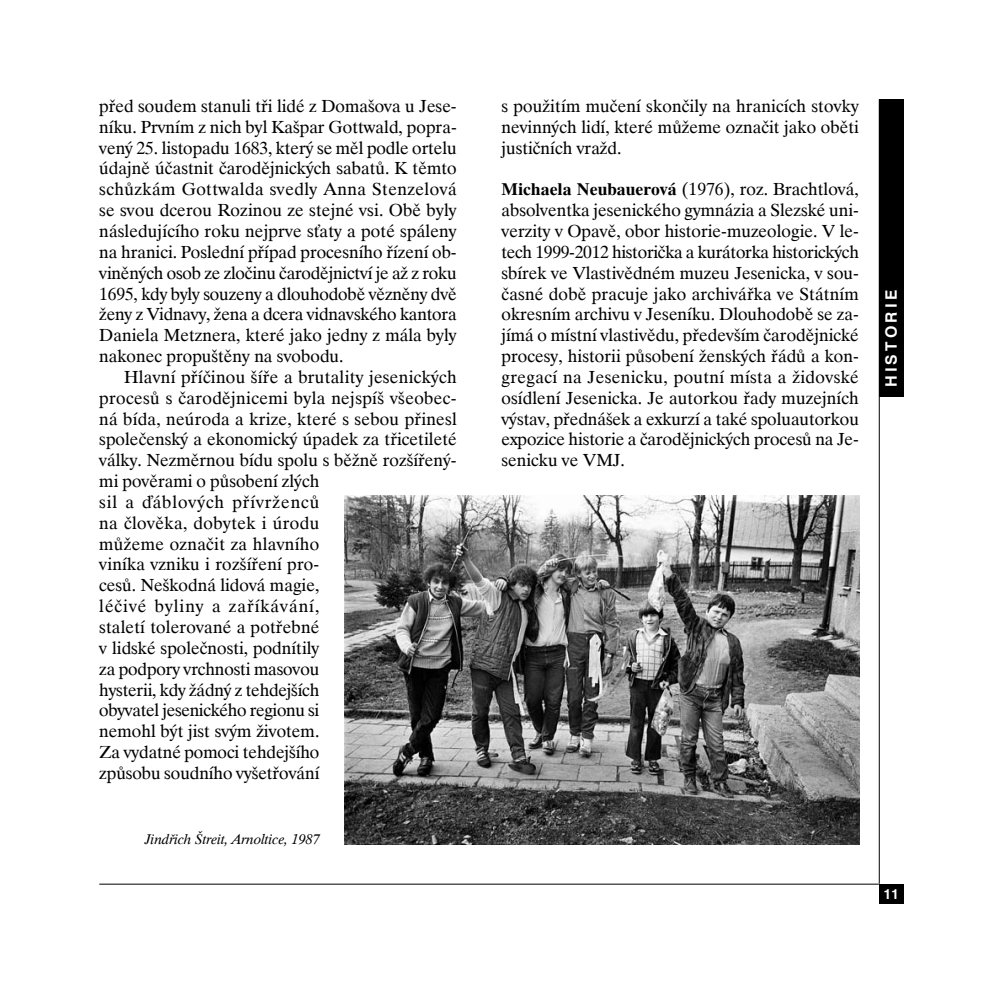
<style>
.page{position:relative;width:993px;height:993px;background:#fff}
.page>*{position:absolute;margin:0;border:0;box-sizing:border-box;transform-origin:0 0}
.t1{font:17.5px/20.8px "Dutch 801 AT";color:#000;text-align:justify}
.t2{font:700 15.75px "Swiss 721 AT";letter-spacing:.2em;color:#fff}
.t3{font:italic 14px "Dutch 801 AT";color:#000}
.t4{font:700 14px "Swiss 721 AT";color:#fff}
.s1{font-weight:700}
</style>
<div class="page">
<hr style="left:99px;top:883px;width:779px;height:1px;background:#000">
<hr style="left:878px;top:99px;width:1px;height:784px;background:#000">
<div style="left:878px;top:883px;width:25px;height:20px;background:#000"></div>
<div style="left:878px;top:99px;width:25px;height:298px;background:#000"></div>
<img style="left:344px;top:495px;width:515px;height:348px">
<p class="t1" style="left:99px;top:97px;width:359px">před soudem stanuli tři lidé z Domašova u Jese&shy;níku. Prvním z nich byl Kašpar Gottwald, popra&shy;vený 25. listopadu 1683, který se měl podle ortelu údajně účastnit čarodějnických sabatů. K těmto schůzkám Gottwalda svedly Anna Stenzelová se svou dcerou Rozinou ze stejné vsi. Obě byly následujícího roku nejprve sťaty a poté spáleny na hranici. Poslední případ procesního řízení ob&shy;viněných osob ze zločinu čarodějnictví je až z roku 1695, kdy byly souzeny a dlouhodobě vězněny dvě ženy z Vidnavy, žena a dcera vidnavského kantora Daniela Metznera, které jako jedny z mála byly nakonec propuštěny na svobodu.</p>
<p class="t1" style="left:99px;top:368px;width:359px;text-align:left;text-indent:25px">Hlavní příčinou šíře a brutality jesenických procesů s čarodějnicemi byla nejspíš všeobec&shy;ná bída, neúroda a krize, které s sebou přinesl společenský a ekonomický úpadek za třicetileté války. Nezměrnou bídu spolu s běžně rozšířený&shy;mi pověrami o působení zlých<br>sil a ďáblových přívrženců<br>na člověka, dobytek i úrodu<br>můžeme označit za hlavního<br>viníka vzniku i rozšíření pro-<br>cesů. Neškodná lidová magie,<br>léčivé byliny a zaříkávání,<br>staletí tolerované a potřebné<br>v lidské společnosti, podnítily<br>za podpory vrchnosti masovou<br>hysterii, kdy žádný z tehdejších<br>obyvatel jesenického regionu si<br>nemohl být jist svým životem.<br>Za vydatné pomoci tehdejšího<br>způsobu soudního vyšetřování</p>
<p class="t3" style="left:146px;top:833px;width:176px">Jindřich Štreit, Arnoltice, 1987</p>
<p class="t1" style="left:501px;top:97px;width:359px">s použitím mučení skončily na hranicích stovky nevinných lidí, které můžeme označit jako oběti justičních vražd.</p>
<p class="t1" style="left:501px;top:181px;width:359px"><span class="s1">Michaela Neubauerová</span> (1976), roz. Brachtlová, absolventka jesenického gymnázia a Slezské uni&shy;verzity v Opavě, obor historie-muzeologie. V le&shy;tech 1999-2012 historička a kurátorka historických sbírek ve Vlastivědném muzeu Jesenicka, v sou&shy;časné době pracuje jako archivářka ve Státním okresním archivu v Jeseníku. Dlouhodobě se za&shy;jímá o místní vlastivědu, především čarodějnické procesy, historii působení ženských řádů a kon&shy;gregací na Jesenicku, poutní místa a židovské osídlení Jesenicka. Je autorkou řady muzejních výstav, přednášek a exkurzí a také spoluautorkou expozice historie a čarodějnických procesů na Je&shy;senicku ve VMJ.</p>
<p class="t2" style="left:881px;top:387px;width:99px;rotate:-90deg">HISTORIE</p>
<p class="t4" style="left:883px;top:885px;width:17px">11</p>
</div>
